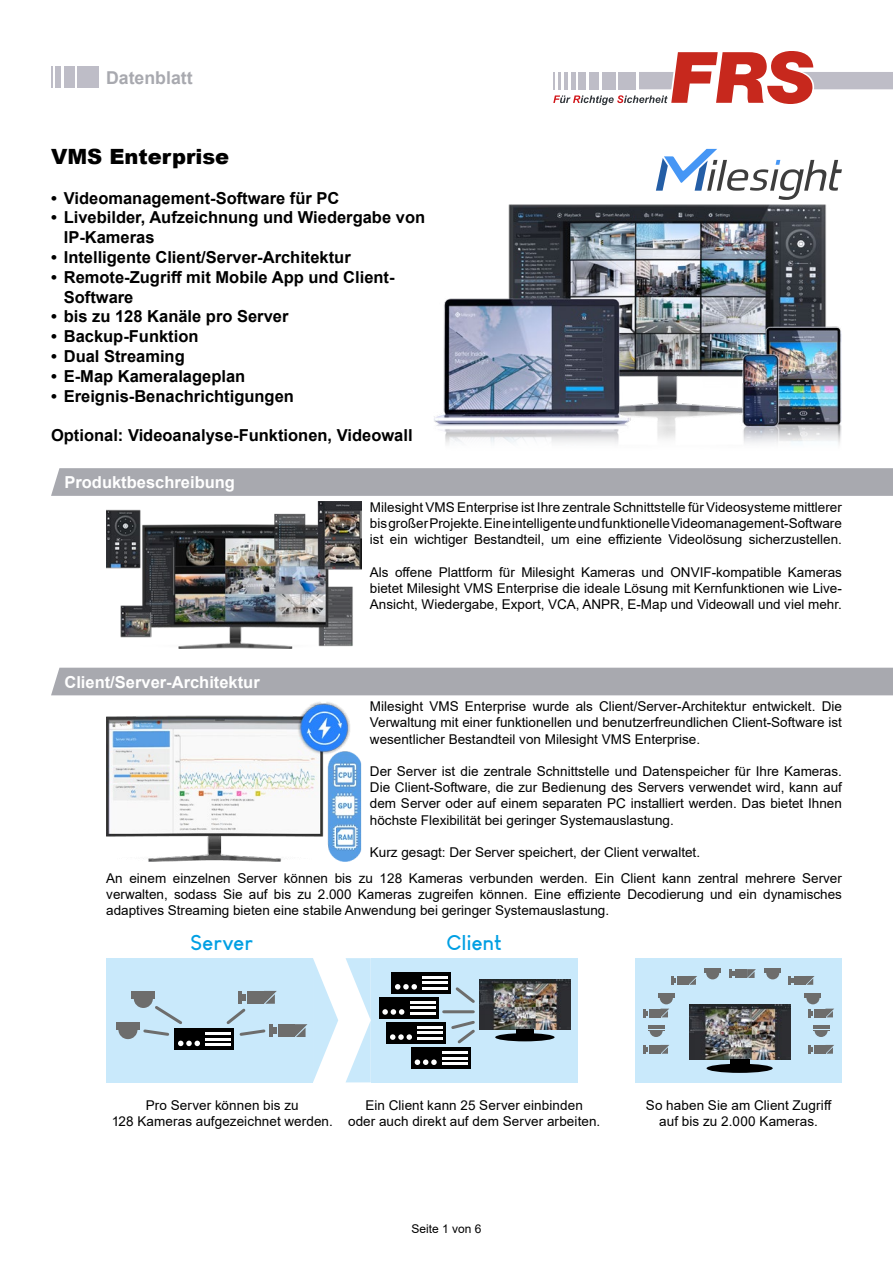
<style>
.page{position:relative;width:893px;height:1263px;background:#fff}
.page>*{position:absolute;margin:0;border:0;box-sizing:border-box;transform-origin:0 0}
.t1{font:900 21px "Arial";color:#000}
.t2{font:700 21px "Louis George Cafe";color:#009fe3}
.t3{font:700 17.7px "Arial";color:#a8a9af}
.t4{font:700 16.5px/19.8px "Arial";color:#000}
.t5{font:700 16.5px "Arial";color:#fff}
.t6{font:13.5px/16.2px "Arial";color:#000;text-align:justify}
.t7{font:12px "Arial";color:#000}
</style>
<div class="page">
<svg style="left:553px;top:51px;width:340px;height:54px"></svg>
<div style="left:78px;top:66px;width:21px;height:21px;background:#bebdc7"></div>
<hr style="left:50px;top:66px;width:3px;height:21px;background:#bebdc7">
<div style="left:56px;top:66px;width:5px;height:21px;background:#bebdc7"></div>
<div style="left:64px;top:66px;width:11px;height:21px;background:#bebdc7"></div>
<svg style="left:656px;top:149px;width:186px;height:51px"></svg>
<img style="left:434px;top:204px;width:408px;height:240px">
<svg style="left:51px;top:468px;width:842px;height:28px;background:#a9aab0"></svg>
<img style="left:106px;top:502px;width:255px;height:147px">
<div style="left:51px;top:668px;width:842px;height:27px;background:#a8a9af"></div>
<img style="left:106px;top:702px;width:255px;height:159px">
<svg style="left:346px;top:958px;width:25px;height:124px"></svg>
<div style="left:106px;top:958px;width:207px;height:124px;background:#c9e9fb"></div>
<div style="left:371px;top:958px;width:206px;height:124px;background:#c9e9fb"></div>
<div style="left:635px;top:958px;width:207px;height:124px;background:#c9e9fb"></div>
<svg style="left:313px;top:959px;width:25px;height:123px"></svg>
<div style="left:278px;top:1024px;width:17px;height:13px;background:#6d6d6c"></div>
<svg style="left:295px;top:1024px;width:12px;height:13px"></svg>
<div style="left:132px;top:991px;width:23px;height:5px;background:#6d6d6c"></div>
<div style="left:174px;top:1029px;width:60px;height:21px;background:#000"></div>
<hr style="left:206px;top:1043px;width:25px;height:3px;background:#fff">
<hr style="left:206px;top:1038px;width:25px;height:2px;background:#fff">
<hr style="left:206px;top:1032px;width:25px;height:3px;background:#fff">
<svg style="left:224px;top:991px;width:53px;height:46px"></svg>
<svg style="left:116px;top:997px;width:84px;height:49px"></svg>
<img style="left:689px;top:1004px;width:101px;height:55px">
<div style="left:730px;top:1059px;width:19px;height:9px;background:#000"></div>
<div style="left:707px;top:1064px;width:66px;height:9px;background:#000;border-radius:50%"></div>
<hr style="left:648px;top:1025px;width:16px;height:4px;background:#6d6d6c">
<svg style="left:648px;top:1030px;width:16px;height:7px"></svg>
<hr style="left:813px;top:1025px;width:16px;height:4px;background:#6d6d6c">
<svg style="left:813px;top:1030px;width:16px;height:7px"></svg>
<hr style="left:658px;top:993px;width:16px;height:3px;background:#6d6d6c">
<hr style="left:805px;top:993px;width:16px;height:3px;background:#6d6d6c">
<hr style="left:705px;top:968px;width:16px;height:3px;background:#6d6d6c">
<svg style="left:705px;top:972px;width:16px;height:7px"></svg>
<hr style="left:765px;top:968px;width:16px;height:3px;background:#6d6d6c">
<svg style="left:765px;top:972px;width:16px;height:7px"></svg>
<svg style="left:643px;top:1009px;width:5px;height:8px"></svg>
<div style="left:649px;top:1008px;width:11px;height:9px;background:#6d6d6c"></div>
<svg style="left:658px;top:997px;width:16px;height:20px"></svg>
<svg style="left:805px;top:997px;width:29px;height:20px"></svg>
<svg style="left:643px;top:1045px;width:5px;height:9px"></svg>
<div style="left:649px;top:1045px;width:11px;height:9px;background:#6d6d6c"></div>
<svg style="left:660px;top:1045px;width:9px;height:9px"></svg>
<svg style="left:808px;top:1045px;width:5px;height:9px"></svg>
<div style="left:814px;top:1045px;width:11px;height:9px;background:#6d6d6c"></div>
<svg style="left:825px;top:1045px;width:9px;height:9px"></svg>
<svg style="left:671px;top:976px;width:5px;height:9px"></svg>
<div style="left:677px;top:976px;width:11px;height:9px;background:#6d6d6c"></div>
<svg style="left:688px;top:976px;width:9px;height:9px"></svg>
<svg style="left:788px;top:976px;width:5px;height:9px"></svg>
<div style="left:794px;top:976px;width:12px;height:9px;background:#6d6d6c"></div>
<svg style="left:806px;top:976px;width:8px;height:9px"></svg>
<svg style="left:729px;top:969px;width:6px;height:9px"></svg>
<div style="left:736px;top:969px;width:11px;height:9px;background:#6d6d6c"></div>
<svg style="left:747px;top:969px;width:9px;height:9px"></svg>
<div style="left:391px;top:972px;width:60px;height:21px;background:#000"></div>
<hr style="left:423px;top:987px;width:25px;height:2px;background:#fff">
<hr style="left:423px;top:981px;width:25px;height:3px;background:#fff">
<hr style="left:423px;top:975px;width:25px;height:3px;background:#fff">
<svg style="left:395px;top:984px;width:22px;height:5px"></svg>
<div style="left:411px;top:1047px;width:60px;height:21px;background:#000"></div>
<hr style="left:442px;top:1062px;width:25px;height:3px;background:#fff">
<hr style="left:442px;top:1056px;width:25px;height:3px;background:#fff">
<hr style="left:442px;top:1051px;width:25px;height:3px;background:#fff">
<svg style="left:415px;top:1059px;width:22px;height:6px"></svg>
<div style="left:379px;top:997px;width:60px;height:21px;background:#000"></div>
<hr style="left:410px;top:1012px;width:25px;height:3px;background:#fff">
<hr style="left:410px;top:1006px;width:25px;height:3px;background:#fff">
<hr style="left:410px;top:1001px;width:25px;height:3px;background:#fff">
<svg style="left:382px;top:1009px;width:22px;height:6px"></svg>
<div style="left:386px;top:1022px;width:60px;height:21px;background:#000"></div>
<hr style="left:418px;top:1037px;width:25px;height:3px;background:#fff">
<hr style="left:418px;top:1031px;width:25px;height:3px;background:#fff">
<hr style="left:418px;top:1026px;width:25px;height:3px;background:#fff">
<svg style="left:390px;top:1034px;width:22px;height:6px"></svg>
<img style="left:480px;top:980px;width:90px;height:49px">
<div style="left:516px;top:1029px;width:17px;height:8px;background:#000"></div>
<div style="left:495px;top:1033px;width:60px;height:8px;background:#000;border-radius:50%"></div>
<svg style="left:451px;top:1021px;width:24px;height:23px"></svg>
<svg style="left:455px;top:987px;width:20px;height:16px"></svg>
<hr style="left:444px;top:1010px;width:29px;height:3px;background:#6d6d6c">
<h2 class="t3" style="left:106px;top:66px;width:88px">Datenblatt</h2>
<h1 class="t1" style="left:51px;top:141px;width:180px">VMS Enterprise</h1>
<p class="t4" style="left:51px;top:188px;width:290px">• Videomanagement-Software für PC</p>
<p class="t4" style="left:64px;top:208px;width:363px;text-indent:-13px">• Livebilder, Aufzeichnung und Wiedergabe von<br>IP-Kameras</p>
<p class="t4" style="left:51px;top:247px;width:301px">• Intelligente Client/Server-Architektur</p>
<p class="t4" style="left:64px;top:267px;width:332px;text-indent:-13px">• Remote-Zugriff mit Mobile App und Client-<br>Software</p>
<p class="t4" style="left:51px;top:307px;width:239px">• bis zu 128 Kanäle pro Server</p>
<p class="t4" style="left:51px;top:327px;width:149px">• Backup-Funktion</p>
<p class="t4" style="left:51px;top:346px;width:135px">• Dual Streaming</p>
<p class="t4" style="left:51px;top:366px;width:196px">• E-Map Kameralageplan</p>
<p class="t4" style="left:51px;top:386px;width:244px">• Ereignis-Benachrichtigungen</p>
<p class="t4" style="left:51px;top:426px;width:363px">Optional: Videoanalyse-Funktionen, Videowall</p>
<p class="t5" style="left:64px;top:471px;width:172px">Produktbeschreibung</p>
<p class="t5" style="left:64px;top:670px;width:197px">Client/Server-Architektur</p>
<p class="t6" style="left:370px;top:499px;width:473px">Milesight VMS Enterprise ist Ihre zentrale Schnittstelle für Videosysteme mittlerer bis großer Projekte. Eine intelligente und funktionelle Videomanagement-Software ist ein wichtiger Bestandteil, um eine effiziente Videolösung sicherzustellen.</p>
<p class="t6" style="left:370px;top:564px;width:473px">Als offene Plattform für Milesight Kameras und ONVIF-kompatible Kameras bietet Milesight VMS Enterprise die ideale Lösung mit Kernfunktionen wie Live-Ansicht, Wiedergabe, Export, VCA, ANPR, E-Map und Videowall und viel mehr.</p>
<p class="t6" style="left:370px;top:698px;width:473px">Milesight VMS Enterprise wurde als Client/Server-Architektur entwickelt. Die Verwaltung mit einer funktionellen und benutzerfreundlichen Client-Software ist wesentlicher Bestandteil von Milesight VMS Enterprise.</p>
<p class="t6" style="left:370px;top:763px;width:473px">Der Server ist die zentrale Schnittstelle und Datenspeicher für Ihre Kameras.<br>Die Client-Software, die zur Bedienung des Servers verwendet wird, kann auf dem Server oder auf einem separaten PC installiert werden. Das bietet Ihnen höchste Flexibilität bei geringer Systemauslastung.</p>
<p class="t6" style="left:106px;top:839px;width:737px;line-height:26.1px;text-indent:264px">Kurz gesagt: Der Server speichert, der Client verwaltet.<br>An einem einzelnen Server können bis zu 128 Kameras verbunden werden. Ein Client kann zentral mehrere Server</p>
<p class="t6" style="left:106px;top:886px;width:737px">verwalten, sodass Sie auf bis zu 2.000 Kameras zugreifen können. Eine effiziente Decodierung und ein dynamisches adaptives Streaming bieten eine stabile Anwendung bei geringer Systemauslastung.</p>
<h1 class="t2" style="left:191px;top:929px;width:64px">Server</h1>
<h1 class="t2" style="left:447px;top:929px;width:57px">Client</h1>
<p class="t6" style="left:112px;top:1097px;width:223px;text-align:center">Pro Server können bis zu<br>128 Kameras aufgezeichnet werden.</p>
<p class="t6" style="left:348px;top:1097px;width:254px;text-align:center">Ein Client kann 25 Server einbinden<br>oder auch direkt auf dem Server arbeiten.</p>
<p class="t6" style="left:646px;top:1097px;width:187px;text-align:center">So haben Sie am Client Zugriff auf bis zu 2.000 Kameras.</p>
<p class="t7" style="left:411px;top:1220px;width:72px">Seite 1 von 6</p>
</div>
